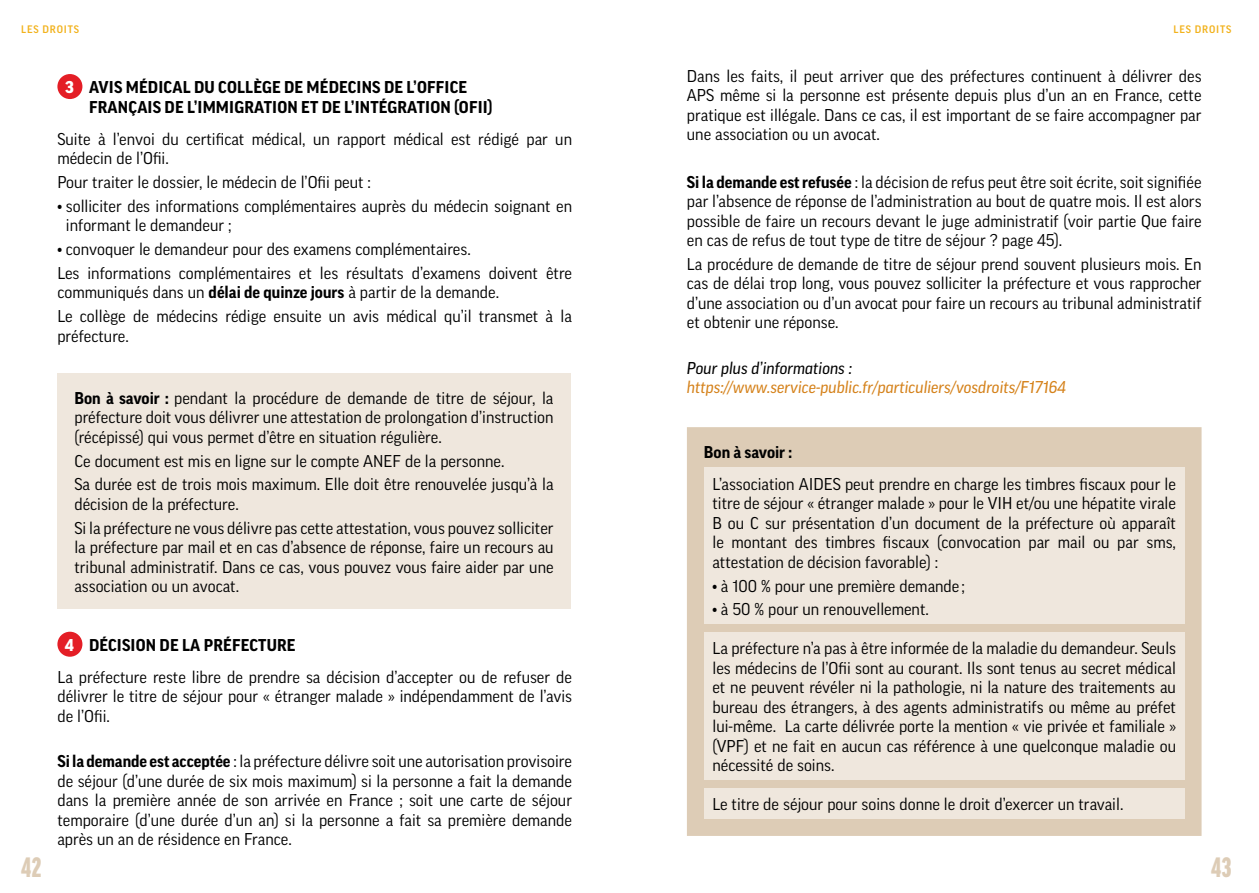
<style>
.page{position:relative;width:1259px;height:893px;background:#fff}
.page>*{position:absolute;margin:0;border:0;box-sizing:border-box;transform-origin:0 0}
.t1{font:900 extra-condensed 27px "Good Pro";color:#ddccb6}
.t2{font:16.5px/19.5px "Good Pro";color:#000}
.t3{font:700 16.5px/19.5px "Good Pro";letter-spacing:.01em;color:#000}
.t4{font:italic 16.5px "Good Pro News";color:#d5821b}
.t5{font:italic 16.5px "Good Pro News";color:#000}
.t6{font:500 10.5px "Good Pro";letter-spacing:.075em;color:#f2b21c}
.s1{font-weight:900;color:#fff}
.s2{font-weight:700}
</style>
<div class="page">
<div style="left:57px;top:74px;width:25px;height:25px;background:#e41e26;border-radius:50%"></div>
<div style="left:57px;top:373px;width:513px;height:236px;background:#efe7dd"></div>
<div style="left:57px;top:632px;width:25px;height:25px;background:#e41e26;border-radius:50%"></div>
<div style="left:687px;top:427px;width:514px;height:409px;background:#ddccb6"></div>
<div style="left:704px;top:468px;width:480px;height:156px;background:#efe7dd"></div>
<div style="left:704px;top:632px;width:480px;height:148px;background:#efe7dd"></div>
<div style="left:704px;top:788px;width:480px;height:31px;background:#efe7dd"></div>
<p class="t6" style="left:21px;top:23px;width:59px">LES DROITS</p>
<p class="t6" style="left:1173px;top:23px;width:59px">LES DROITS</p>
<p class="t3" style="left:89px;top:77px;width:405px;text-indent:-24px"><span class="s1">3</span> AVIS MÉDICAL DU COLLÈGE DE MÉDECINS DE L’OFFICE<br>FRANÇAIS DE L’IMMIGRATION ET DE L’INTÉGRATION (OFII)</p>
<p class="t2" style="left:57px;top:129px;width:516px">Suite à l’envoi du certificat médical, un rapport médical est rédigé par un médecin de l’Ofii.</p>
<p class="t2" style="left:57px;top:172px;width:315px">Pour traiter le dossier, le médecin de l’Ofii peut :</p>
<p class="t2" style="left:66px;top:196px;width:508px;text-indent:-9px">• solliciter des informations complémentaires auprès du médecin soignant en informant le demandeur ;</p>
<p class="t2" style="left:57px;top:237px;width:516px;line-height:23.7px">• convoquer le demandeur pour des examens complémentaires.<br>Les informations complémentaires et les résultats d’examens doivent être</p>
<p class="t2" style="left:57px;top:281px;width:516px;line-height:23.7px">communiqués dans un <span class="s2">délai de quinze jours</span> à partir de la demande.<br>Le collège de médecins rédige ensuite un avis médical qu’il transmet à la</p>
<p class="t2" style="left:57px;top:326px;width:73px">préfecture.</p>
<p class="t2" style="left:74px;top:388px;width:480px;text-align:justify"><span class="s2">Bon à savoir :</span> pendant la procédure de demande de titre de séjour, la préfecture doit vous délivrer une attestation de prolongation d’instruction (récépissé) qui vous permet d’être en situation régulière.</p>
<p class="t2" style="left:74px;top:449px;width:480px;line-height:23.7px">Ce document est mis en ligne sur le compte ANEF de la personne.<br>Sa durée est de trois mois maximum. Elle doit être renouvelée jusqu’à la</p>
<p class="t2" style="left:74px;top:492px;width:480px;line-height:23.7px">décision de la préfecture.<br>Si la préfecture ne vous délivre pas cette attestation, vous pouvez solliciter</p>
<p class="t2" style="left:74px;top:537px;width:481px;text-align:justify">la préfecture par mail et en cas d’absence de réponse, faire un recours au tribunal administratif. Dans ce cas, vous pouvez vous faire aider par une association ou un avocat.</p>
<p class="t2" style="left:57px;top:629px;width:516px;line-height:32.2px;text-indent:7px"><span class="s1">4</span> <span class="s2">DÉCISION DE LA PRÉFECTURE<br></span>La préfecture reste libre de prendre sa décision d’accepter ou de refuser de</p>
<p class="t2" style="left:57px;top:687px;width:516px">délivrer le titre de séjour pour « étranger malade » indépendamment de l’avis de l’Ofii.</p>
<p class="t2" style="left:57px;top:752px;width:516px;text-align:justify"><span class="s2">Si la demande est acceptée</span> : la préfecture délivre soit une autorisation provisoire de séjour (d’une durée de six mois maximum) si la personne a fait la demande dans la première année de son arrivée en France ; soit une carte de séjour temporaire (d’une durée d’un an) si la personne a fait sa première demande après un an de résidence en France.</p>
<p class="t2" style="left:687px;top:66px;width:516px;text-align:justify">Dans les faits, il peut arriver que des préfectures continuent à délivrer des APS même si la personne est présente depuis plus d’un an en France, cette pratique est illégale. Dans ce cas, il est important de se faire accompagner par une association ou un avocat.</p>
<p class="t2" style="left:687px;top:172px;width:516px;text-align:justify"><span class="s2">Si la demande est refusée</span> : la décision de refus peut être soit écrite, soit signifiée par l’absence de réponse de l’administration au bout de quatre mois. Il est alors possible de faire un recours devant le juge administratif (voir partie Que faire en cas de refus de tout type de titre de séjour ? page 45).</p>
<p class="t2" style="left:687px;top:254px;width:516px;text-align:justify">La procédure de demande de titre de séjour prend souvent plusieurs mois. En cas de délai trop long, vous pouvez solliciter la préfecture et vous rapprocher d’une association ou d’un avocat pour faire un recours au tribunal administratif et obtenir une réponse.</p>
<p class="t5" style="left:687px;top:358px;width:167px">Pour plus d’informations :</p>
<p class="t4" style="left:687px;top:378px;width:380px">https://www.service-public.fr/particuliers/vosdroits/F17164</p>
<p class="t3" style="left:704px;top:442px;width:90px">Bon à savoir :</p>
<p class="t2" style="left:712px;top:474px;width:465px;text-align:justify">L’association AIDES peut prendre en charge les timbres fiscaux pour le titre de séjour « étranger malade » pour le VIH et/ou une hépatite virale B ou C sur présentation d’un document de la préfecture où apparaît le montant des timbres fiscaux (convocation par mail ou par sms, attestation de décision favorable) :</p>
<p class="t2" style="left:712px;top:576px;width:254px">• à 100 % pour une première demande ;</p>
<p class="t2" style="left:712px;top:600px;width:218px">• à 50 % pour un renouvellement.</p>
<p class="t2" style="left:712px;top:639px;width:465px;text-align:justify">La préfecture n’a pas à être informée de la maladie du demandeur. Seuls les médecins de l’Ofii sont au courant. Ils sont tenus au secret médical et ne peuvent révéler ni la pathologie, ni la nature des traitements au bureau des étrangers, à des agents administratifs ou même au préfet lui-même. La carte délivrée porte la mention « vie privée et familiale » (VPF) et ne fait en aucun cas référence à une quelconque maladie ou nécessité de soins.</p>
<p class="t2" style="left:712px;top:795px;width:412px">Le titre de séjour pour soins donne le droit d’exercer un travail.</p>
<h1 class="t1" style="left:21px;top:852px;width:22px">42</h1>
<h1 class="t1" style="left:1211px;top:852px;width:22px">43</h1>
</div>
